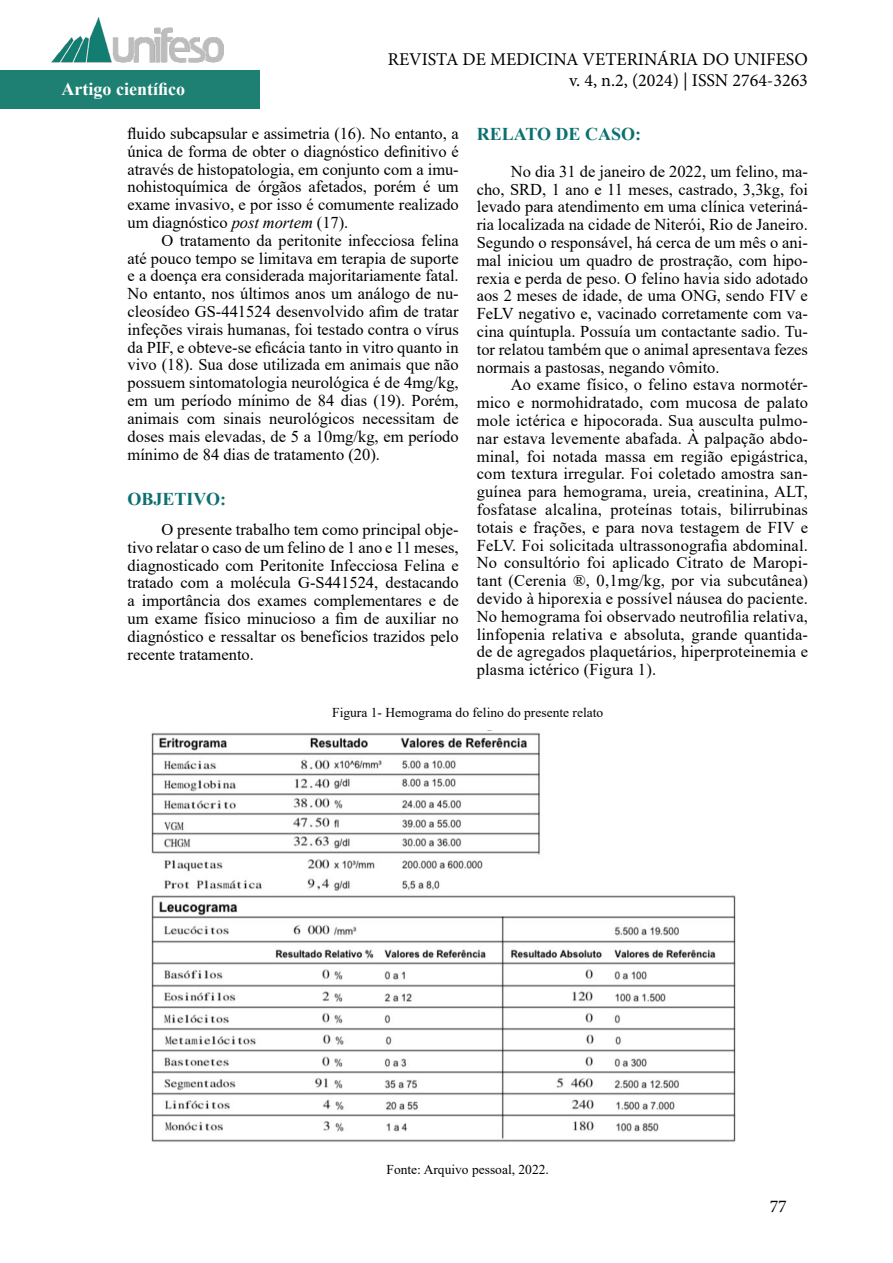
<style>
.page{position:relative;width:893px;height:1263px;background:#fff}
.page>*{position:absolute;margin:0;border:0;box-sizing:border-box;transform-origin:0 0}
.t1{font:18px/21.6px "Minion Pro";color:#000;text-align:right}
.t2{font:700 18px "Times New Roman";color:#0c7070}
.t3{font:700 18px "Times New Roman";color:#fff}
.t4{font:16.5px/17.9px "Times New Roman";color:#000;text-align:justify}
.t5{font:13.5px "Times New Roman";color:#000}
.s1{font-style:italic}
</style>
<div class="page">
<div style="left:0;top:71px;width:259px;height:38px;background:#1e8072"></div>
<img style="left:51px;top:17px;width:173px;height:54px">
<img style="left:151px;top:732px;width:585px;height:410px">
<p class="t3" style="left:62px;top:76px;width:125px">Artigo científico</p>
<p class="t1" style="left:388px;top:48px;width:421px">REVISTA DE MEDICINA VETERINÁRIA DO UNIFESO v. 4, n.2, (2024) | ISSN 2764-3263</p>
<p class="t4" style="left:128px;top:124px;width:333px">fluido subcapsular e assimetria (16). No entanto, a única de forma de obter o diagnóstico definitivo é através de histopatologia, em conjunto com a imu&shy;nohistoquímica de órgãos afetados, porém é um exame invasivo, e por isso é comumente realizado um diagnóstico <span class="s1">post mortem</span> (17).</p>
<p class="t4" style="left:128px;top:231px;width:333px;text-indent:34px">O tratamento da peritonite infecciosa felina até pouco tempo se limitava em terapia de suporte e a doença era considerada majoritariamente fatal.<br>No entanto, nos últimos anos um análogo de nu&shy;cleosídeo GS-441524 desenvolvido afim de tratar infeções virais humanas, foi testado contra o vírus da PIF, e obteve-se eficácia tanto in vitro quanto in vivo (18). Sua dose utilizada em animais que não possuem sintomatologia neurológica é de 4mg/kg, em um período mínimo de 84 dias (19). Porém, animais com sinais neurológicos necessitam de doses mais elevadas, de 5 a 10mg/kg, em período mínimo de 84 dias de tratamento (20).</p>
<p class="t2" style="left:128px;top:485px;width:100px">OBJETIVO:</p>
<p class="t4" style="left:128px;top:520px;width:333px;text-indent:34px">O presente trabalho tem como principal obje&shy;tivo relatar o caso de um felino de 1 ano e 11 meses, diagnosticado com Peritonite Infecciosa Felina e tratado com a molécula G-S441524, destacando a importância dos exames complementares e de um exame físico minucioso a fim de auxiliar no diagnóstico e ressaltar os benefícios trazidos pelo recente tratamento.</p>
<p class="t2" style="left:477px;top:121px;width:166px">RELATO DE CASO:</p>
<p class="t4" style="left:477px;top:162px;width:333px;text-indent:34px">No dia 31 de janeiro de 2022, um felino, ma&shy;cho, SRD, 1 ano e 11 meses, castrado, 3,3kg, foi levado para atendimento em uma clínica veteriná&shy;ria localizada na cidade de Niterói, Rio de Janeiro.<br>Segundo o responsável, há cerca de um mês o ani&shy;mal iniciou um quadro de prostração, com hipo&shy;rexia e perda de peso. O felino havia sido adotado aos 2 meses de idade, de uma ONG, sendo FIV e FeLV negativo e, vacinado corretamente com va&shy;cina quíntupla. Possuía um contactante sadio. Tu&shy;tor relatou também que o animal apresentava fezes normais a pastosas, negando vômito.</p>
<p class="t4" style="left:477px;top:375px;width:333px;text-indent:34px">Ao exame físico, o felino estava normotér&shy;mico e normohidratado, com mucosa de palato mole ictérica e hipocorada. Sua ausculta pulmo&shy;nar estava levemente abafada. À palpação abdo&shy;minal, foi notada massa em região epigástrica, com textura irregular. Foi coletado amostra san&shy;guínea para hemograma, ureia, creatinina, ALT, fosfatase alcalina, proteínas totais, bilirrubinas totais e frações, e para nova testagem de FIV e FeLV. Foi solicitada ultrassonografia abdominal.<br>No consultório foi aplicado Citrato de Maropi&shy;tant (Cerenia ®, 0,1mg/kg, por via subcutânea) devido à hiporexia e possível náusea do paciente.<br>No hemograma foi observado neutrofilia relativa, linfopenia relativa e absoluta, grande quantida&shy;de de agregados plaquetários, hiperproteinemia e plasma ictérico (Figura 1).</p>
<p class="t5" style="left:332px;top:703px;width:273px">Figura 1- Hemograma do felino do presente relato</p>
<p class="t5" style="left:387px;top:1160px;width:164px">Fonte: Arquivo pessoal, 2022.</p>
<p class="t1" style="left:770px;top:1196px;width:19px">77</p>
</div>
